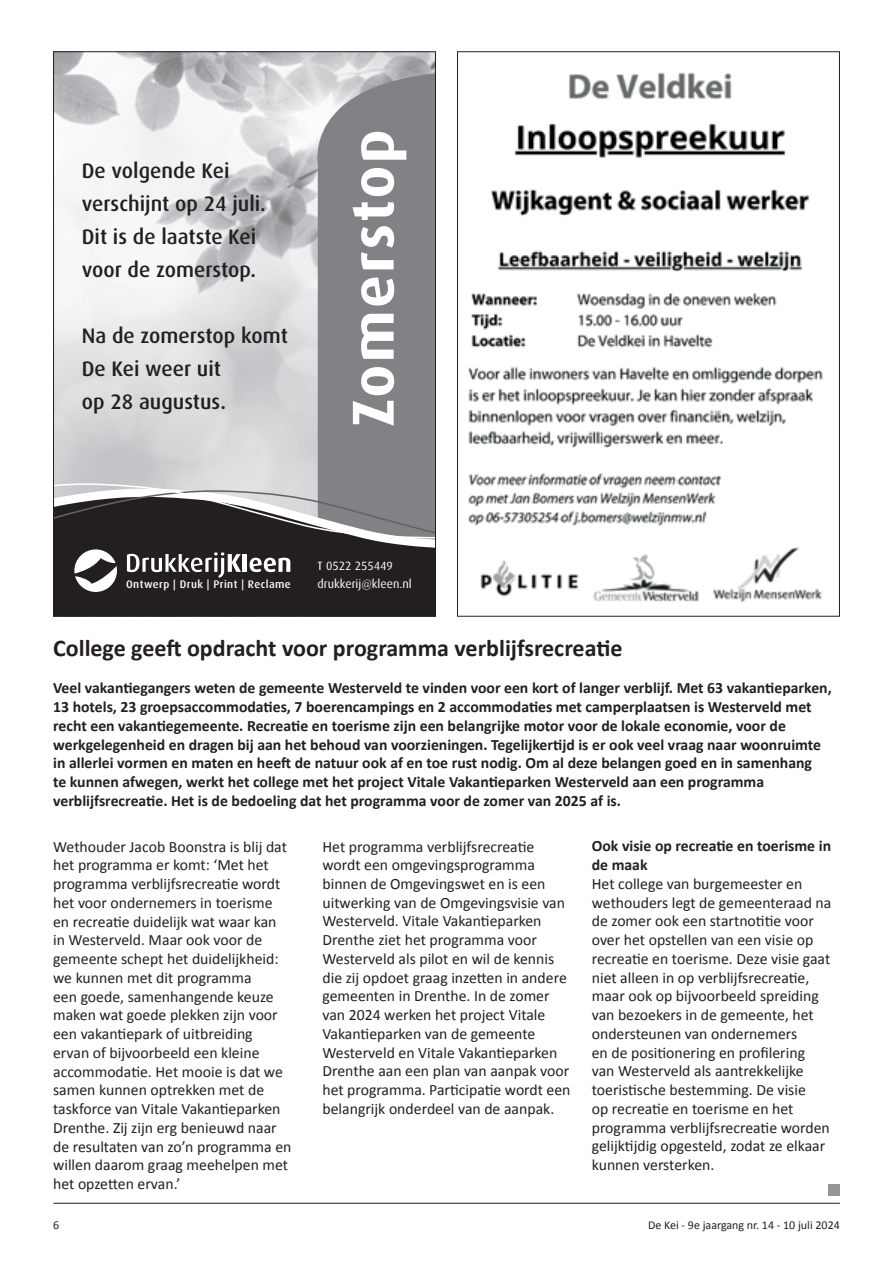
<style>
.page{position:relative;width:893px;height:1263px;background:#fff}
.page>*{position:absolute;margin:0;border:0;box-sizing:border-box;transform-origin:0 0}
.t1{font:700 59.25px "Dax";letter-spacing:.04em;color:#fff}
.t2{font:700 24px "Calibri";color:#231f20}
.t3{font:500 21px/33px "Dax";color:#231f20}
.t4{font:15.75px/18.8px "Calibri";color:#231f20}
.t5{font:700 15.75px/18.8px "Calibri";color:#231f20}
.t6{font:12px "Calibri";color:#231f20}
.t7{font:12px/18px "Dax";color:#fff}
.t8{font:500 10.95px "Dax";letter-spacing:.04em;color:#fff}
</style>
<div class="page">
<img style="left:468px;top:293px;width:355px;height:310px">
<img style="left:491px;top:72px;width:319px;height:200px">
<div style="left:829px;top:1184px;width:11px;height:12px;background:#939598"></div>
<hr style="left:53px;top:1203px;width:787px;height:1px;background:#231f20">
<img style="left:55px;top:53px;width:379px;height:415px">
<svg style="left:303px;top:72px;width:131px;height:396px;background:#8e9092"></svg>
<svg style="left:55px;top:468px;width:379px;height:147px;background:#595758"></svg>
<svg style="left:127px;top:552px;width:114px;height:26px"></svg>
<hr style="left:243px;top:554px;width:4px;height:18px;background:#fff">
<svg style="left:250px;top:558px;width:40px;height:14px"></svg>
<svg style="left:74px;top:549px;width:43px;height:43px"></svg>
<h3 class="t3" style="left:82px;top:154px;width:185px">De volgende Kei verschijnt op 24 juli.<br>Dit is de laatste Kei voor de zomerstop.</h3>
<h3 class="t3" style="left:82px;top:319px;width:208px">Na de zomerstop komt<br>De Kei weer uit<br>op 28 augustus.</h3>
<h1 class="t1" style="left:340px;top:427px;width:299px;rotate:-90deg">Zomerstop</h1>
<p class="t8" style="left:126px;top:578px;width:166px">Ontwerp | Druk | Print | Reclame</p>
<p class="t7" style="left:318px;top:557px;width:96px">T 0522 255449 drukkerij@kleen.nl</p>
<h2 class="t2" style="left:53px;top:633px;width:571px">College geeft opdracht voor programma verblijfsrecreatie</h2>
<p class="t5" style="left:53px;top:678px;width:780px">Veel vakantiegangers weten de gemeente Westerveld te vinden voor een kort of langer verblijf. Met 63 vakantieparken, 13 hotels, 23 groepsaccommodaties, 7 boerencampings en 2 accommodaties met camperplaatsen is Westerveld met recht een vakantiegemeente. Recreatie en toerisme zijn een belangrijke motor voor de lokale economie, voor de werkgelegenheid en dragen bij aan het behoud van voorzieningen. Tegelijkertijd is er ook veel vraag naar woonruimte in allerlei vormen en maten en heeft de natuur ook af en toe rust nodig. Om al deze belangen goed en in samenhang<br>te kunnen afwegen, werkt het college met het project Vitale Vakantieparken Westerveld aan een programma verblijfsrecreatie. Het is de bedoeling dat het programma voor de zomer van 2025 af is.</p>
<p class="t4" style="left:53px;top:836px;width:240px">Wethouder Jacob Boonstra is blij dat het programma er komt: ‘Met het programma verblijfsrecreatie wordt het voor ondernemers in toerisme en recreatie duidelijk wat waar kan in Westerveld. Maar ook voor de gemeente schept het duidelijkheid: we kunnen met dit programma<br>een goede, samenhangende keuze maken wat goede plekken zijn voor een vakantiepark of uitbreiding ervan of bijvoorbeeld een kleine accommodatie. Het mooie is dat we samen kunnen optrekken met de taskforce van Vitale Vakantieparken<br>Drenthe. Zij zijn erg benieuwd naar de resultaten van zo’n programma en willen daarom graag meehelpen met het opzetten ervan.’</p>
<p class="t4" style="left:322px;top:836px;width:250px">Het programma verblijfsrecreatie wordt een omgevingsprogramma binnen de Omgevingswet en is een uitwerking van de Omgevingsvisie van Westerveld. Vitale Vakantieparken Drenthe ziet het programma voor Westerveld als pilot en wil de kennis die zij opdoet graag inzetten in andere gemeenten in Drenthe. In de zomer van 2024 werken het project Vitale Vakantieparken van de gemeente Westerveld en Vitale Vakantieparken Drenthe aan een plan van aanpak voor het programma. Participatie wordt een belangrijk onderdeel van de aanpak.</p>
<p class="t5" style="left:592px;top:836px;width:241px">Ook visie op recreatie en toerisme in de maak</p>
<p class="t4" style="left:592px;top:874px;width:241px">Het college van burgemeester en wethouders legt de gemeenteraad na de zomer ook een startnotitie voor over het opstellen van een visie op recreatie en toerisme. Deze visie gaat niet alleen in op verblijfsrecreatie, maar ook op bijvoorbeeld spreiding van bezoekers in de gemeente, het ondersteunen van ondernemers<br>en de positionering en profilering van Westerveld als aantrekkelijke toeristische bestemming. De visie<br>op recreatie en toerisme en het programma verblijfsrecreatie worden gelijktijdig opgesteld, zodat ze elkaar kunnen versterken.</p>
<p class="t6" style="left:53px;top:1217px;width:8px">6</p>
<p class="t6" style="left:648px;top:1217px;width:193px">De Kei - 9e jaargang nr. 14 - 10 juli 2024</p>
</div>
